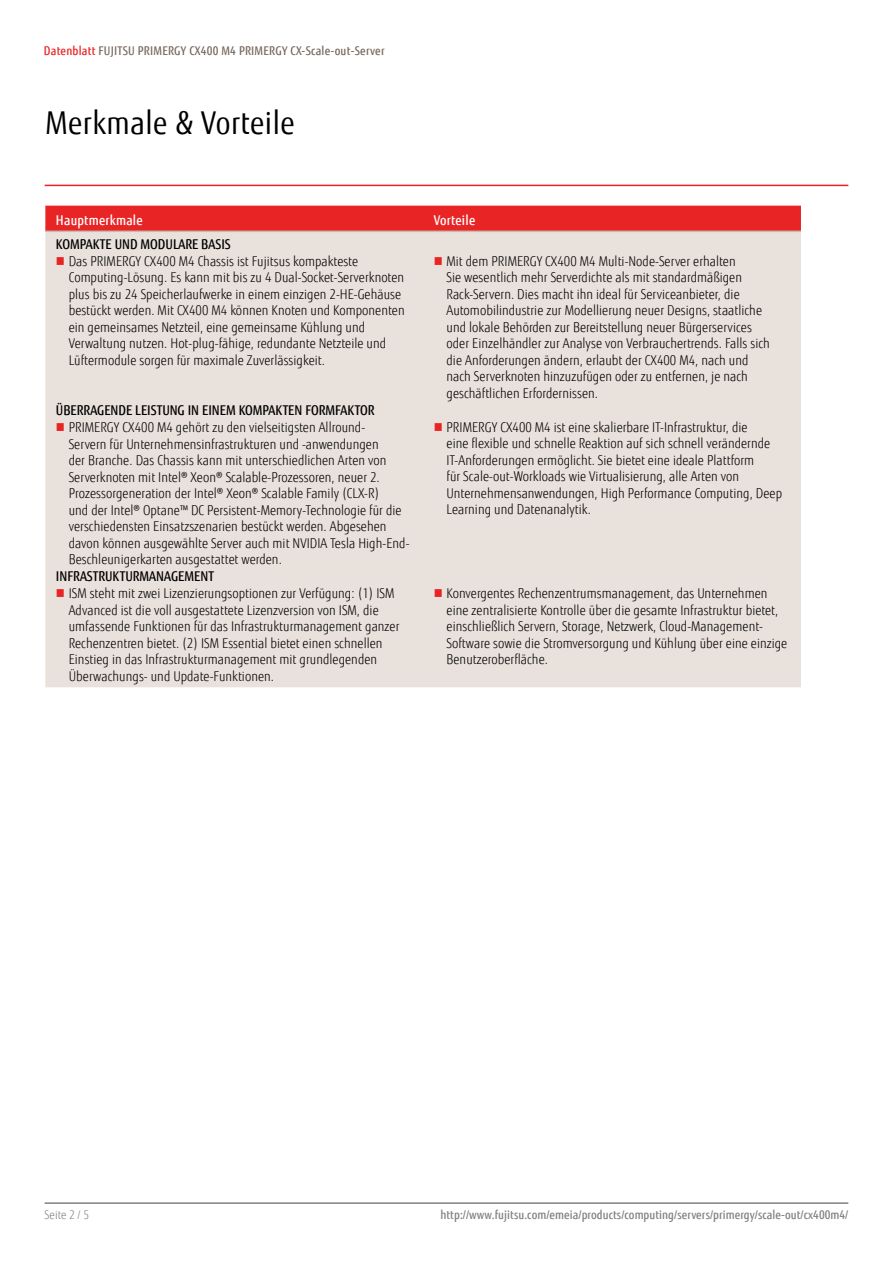
<style>
.page{position:relative;width:893px;height:1263px;background:#fff}
.page>*{position:absolute;margin:0;border:0;box-sizing:border-box;transform-origin:0 0}
.t1{font:31.5px "Fujitsu Sans";letter-spacing:.02em;color:#000;scale:.9 1}
.t2{font:300 13.5px/16.5px "Fujitsu Sans";letter-spacing:.005em;color:#000;scale:.9 1}
.t3{font:500 13.5px "Fujitsu Sans";color:#000;scale:.9 1}
.t4{font:500 13.5px "Fujitsu Sans";letter-spacing:.02em;color:#fff;scale:.9 1}
.t5{font:500 12px "Fujitsu Sans";letter-spacing:.005em;color:#818280;scale:.9 1}
.t6{font:500 12px "Fujitsu Sans";letter-spacing:.02em;color:#79695e;scale:.9 1}
.t7{font:300 12px "Fujitsu Sans";letter-spacing:.005em;color:#818280;scale:.9 1}
.s1{color:#e92425}
</style>
<div class="page">
<hr style="left:45px;top:1202px;width:803px;height:2px;background:#818280">
<div style="left:45px;top:206px;width:756px;height:25px;background:#e92425"></div>
<div style="left:45px;top:232px;width:756px;height:455px;background:#e9e1db"></div>
<hr style="left:45px;top:231px;width:378px;height:1px;background:#c9bbb0">
<hr style="left:423px;top:231px;width:378px;height:1px;background:#c9bbb0">
<hr style="left:45px;top:185px;width:803px;height:1px;background:#ed1d24">
<svg style="left:57px;top:257px;width:7px;height:8px"></svg>
<svg style="left:435px;top:257px;width:7px;height:8px"></svg>
<svg style="left:57px;top:423px;width:7px;height:8px"></svg>
<svg style="left:435px;top:423px;width:7px;height:8px"></svg>
<svg style="left:57px;top:589px;width:7px;height:8px"></svg>
<svg style="left:435px;top:589px;width:7px;height:8px"></svg>
<p class="t6" style="left:44px;top:43px;width:380px"><span class="s1">Datenblatt</span> FUJITSU PRIMERGY CX400 M4 PRIMERGY CX-Scale-out-Server</p>
<h1 class="t1" style="left:45px;top:104px;width:279px">Merkmale &amp; Vorteile</h1>
<p class="t4" style="left:56px;top:212px;width:98px">Hauptmerkmale</p>
<p class="t4" style="left:434px;top:212px;width:48px">Vorteile</p>
<p class="t3" style="left:56px;top:235px;width:196px">KOMPAKTE UND MODULARE BASIS</p>
<p class="t2" style="left:69px;top:253px;width:375px">Das PRIMERGY CX400 M4 Chassis ist Fujitsus kompakteste Computing-Lösung. Es kann mit bis zu 4 Dual-Socket-Serverknoten plus bis zu 24 Speicherlaufwerke in einem einzigen 2-HE-Gehäuse bestückt werden. Mit CX400 M4 können Knoten und Komponenten ein gemeinsames Netzteil, eine gemeinsame Kühlung und Verwaltung nutzen. Hot-plug-fähige, redundante Netzteile und Lüftermodule sorgen für maximale Zuverlässigkeit.</p>
<p class="t2" style="left:447px;top:253px;width:361px">Mit dem PRIMERGY CX400 M4 Multi-Node-Server erhalten<br>Sie wesentlich mehr Serverdichte als mit standardmäßigen Rack-Servern. Dies macht ihn ideal für Serviceanbieter, die Automobilindustrie zur Modellierung neuer Designs, staatliche und lokale Behörden zur Bereitstellung neuer Bürgerservices oder Einzelhändler zur Analyse von Verbrauchertrends. Falls sich die Anforderungen ändern, erlaubt der CX400 M4, nach und nach Serverknoten hinzuzufügen oder zu entfernen, je nach geschäftlichen Erfordernissen.</p>
<p class="t3" style="left:56px;top:402px;width:356px">ÜBERRAGENDE LEISTUNG IN EINEM KOMPAKTEN FORMFAKTOR</p>
<p class="t2" style="left:69px;top:419px;width:380px">PRIMERGY CX400 M4 gehört zu den vielseitigsten Allround-<br>Servern für Unternehmensinfrastrukturen und -anwendungen<br>der Branche. Das Chassis kann mit unterschiedlichen Arten von Serverknoten mit Intel® Xeon® Scalable-Prozessoren, neuer 2.<br>Prozessorgeneration der Intel® Xeon® Scalable Family (CLX-R)<br>und der Intel® Optane™ DC Persistent-Memory-Technologie für die verschiedensten Einsatzszenarien bestückt werden. Abgesehen davon können ausgewählte Server auch mit NVIDIA Tesla High-End-Beschleunigerkarten ausgestattet werden.</p>
<p class="t2" style="left:447px;top:419px;width:374px">PRIMERGY CX400 M4 ist eine skalierbare IT-Infrastruktur, die<br>eine flexible und schnelle Reaktion auf sich schnell verändernde IT-Anforderungen ermöglicht. Sie bietet eine ideale Plattform<br>für Scale-out-Workloads wie Virtualisierung, alle Arten von Unternehmensanwendungen, High Performance Computing, Deep Learning und Datenanalytik.</p>
<p class="t3" style="left:56px;top:568px;width:177px">INFRASTRUKTURMANAGEMENT</p>
<p class="t2" style="left:69px;top:585px;width:369px">ISM steht mit zwei Lizenzierungsoptionen zur Verfügung: (1) ISM Advanced ist die voll ausgestattete Lizenzversion von ISM, die umfassende Funktionen für das Infrastrukturmanagement ganzer Rechenzentren bietet. (2) ISM Essential bietet einen schnellen Einstieg in das Infrastrukturmanagement mit grundlegenden Überwachungs- und Update-Funktionen.</p>
<p class="t2" style="left:447px;top:585px;width:380px">Konvergentes Rechenzentrumsmanagement, das Unternehmen eine zentralisierte Kontrolle über die gesamte Infrastruktur bietet, einschließlich Servern, Storage, Netzwerk, Cloud-Management-Software sowie die Stromversorgung und Kühlung über eine einzige Benutzeroberfläche.</p>
<p class="t7" style="left:45px;top:1208px;width:51px">Seite 2 / 5</p>
<p class="t5" style="left:440px;top:1208px;width:455px">http://www.fujitsu.com/emeia/products/computing/servers/primergy/scale-out/cx400m4/</p>
</div>
